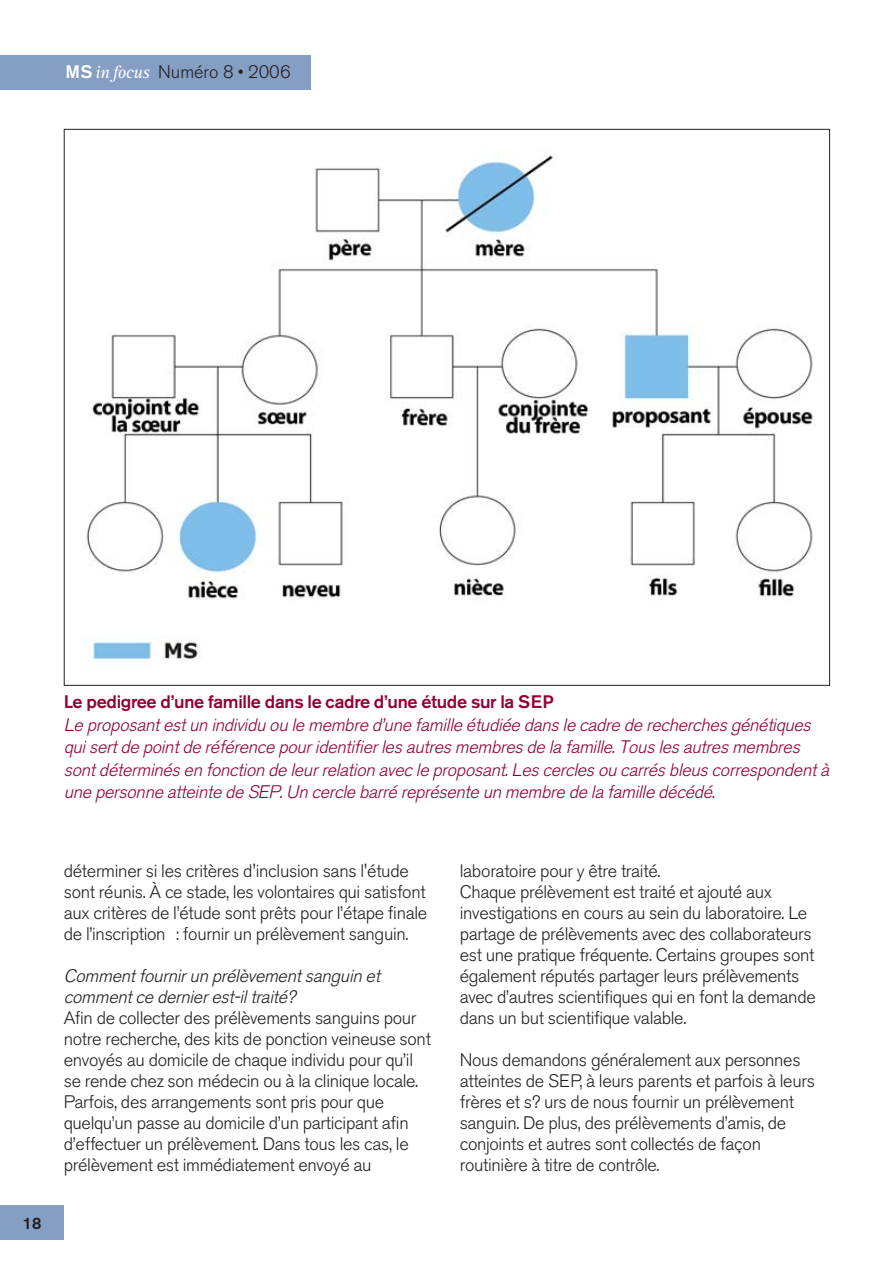
<style>
.page{position:relative;width:895px;height:1262px;background:#fff}
.page>*{position:absolute;margin:0;border:0;box-sizing:border-box;transform-origin:0 0}
.t1{font:300 18px/21px "Akzidenz Grotesk BE";letter-spacing:-.02em;color:#231f20}
.t2{font:italic 300 18px/22.5px "Akzidenz Grotesk BE";color:#940030}
.t3{font:italic 300 18px/21px "Akzidenz Grotesk BE";color:#231f20}
.t4{font:500 18px "Akzidenz Grotesk BE";letter-spacing:-.015em;color:#940030}
.t5{font:300 18px "Akzidenz Grotesk BE";color:#231f20}
.t6{font:500 16.5px "Akzidenz Grotesk BE";color:#231f20}
.s1{font-weight:500;color:#fff}
.s2{font-family:"Rotis Serif";font-weight:400;font-style:italic;color:#fff}
</style>
<div class="page">
<div style="left:0;top:1205px;width:64px;height:34px;background:#859ec4"></div>
<img style="left:86px;top:155px;width:727px;height:506px">
<div style="left:0;top:55px;width:310px;height:34px;background:#859ec4"></div>
<p class="t5" style="left:66px;top:66px;width:226px"><span class="s1">MS</span><span class="s2">infocus</span> Numéro 8 • 2006</p>
<p class="t4" style="left:64px;top:695px;width:491px">Le pedigree d’une famille dans le cadre d’une étude sur la SEP</p>
<p class="t2" style="left:64px;top:715px;width:766px">Le proposantestun individu ou le membre d’une famille étudiée dans le cadre de recherches génétiques quisertde pointde référence pouridentifierles autres membres de la famille.Tous les autres membres sontdéterminés en fonction de leurrelation avec le proposant.Les cercles ou carrés bleus correspondentà une personne atteinte de SEP.Un cercle barré représente un membre de la famille décédé.</p>
<p class="t6" style="left:23px;top:1217px;width:20px">18</p>
<p class="t1" style="left:64px;top:862px;width:365px">déterminer si les critères d'inclusion sans l'étude sont réunis. À ce stade, les volontaires qui satisfont aux critères de l’étude sont prêts pour l’étape finale de l’inscription : fournir un prélèvement sanguin.</p>
<p class="t3" style="left:64px;top:967px;width:321px">Commentfournirun prélèvementsanguin et commentce dernierest-iltraité?</p>
<p class="t1" style="left:64px;top:1009px;width:368px">Afin de collecter des prélèvements sanguins pour notre recherche, des kits de ponction veineuse sont envoyés au domicile de chaque individu pour qu’il se rende chez son médecin ou à la clinique locale.<br>Parfois, des arrangements sont pris pour que quelqu’un passe au domicile d’un participant afin d’effectuer un prélèvement. Dans tous les cas, le prélèvement est immédiatement envoyé au</p>
<p class="t1" style="left:459px;top:862px;width:357px">laboratoire pour y être traité.<br>Chaque prélèvement est traité et ajouté aux investigations en cours au sein du laboratoire. Le partage de prélèvements avec des collaborateurs est une pratique fréquente. Certains groupes sont également réputés partager leurs prélèvements avec d’autres scientifiques qui en font la demande dans un but scientifique valable.</p>
<p class="t1" style="left:459px;top:1051px;width:356px">Nous demandons généralement aux personnes atteintes de SEP, à leurs parents et parfois à leurs frères et s? urs de nous fournir un prélèvement sanguin. De plus, des prélèvements d’amis, de conjoints et autres sont collectés de façon routinière à titre de contrôle.</p>
</div>
